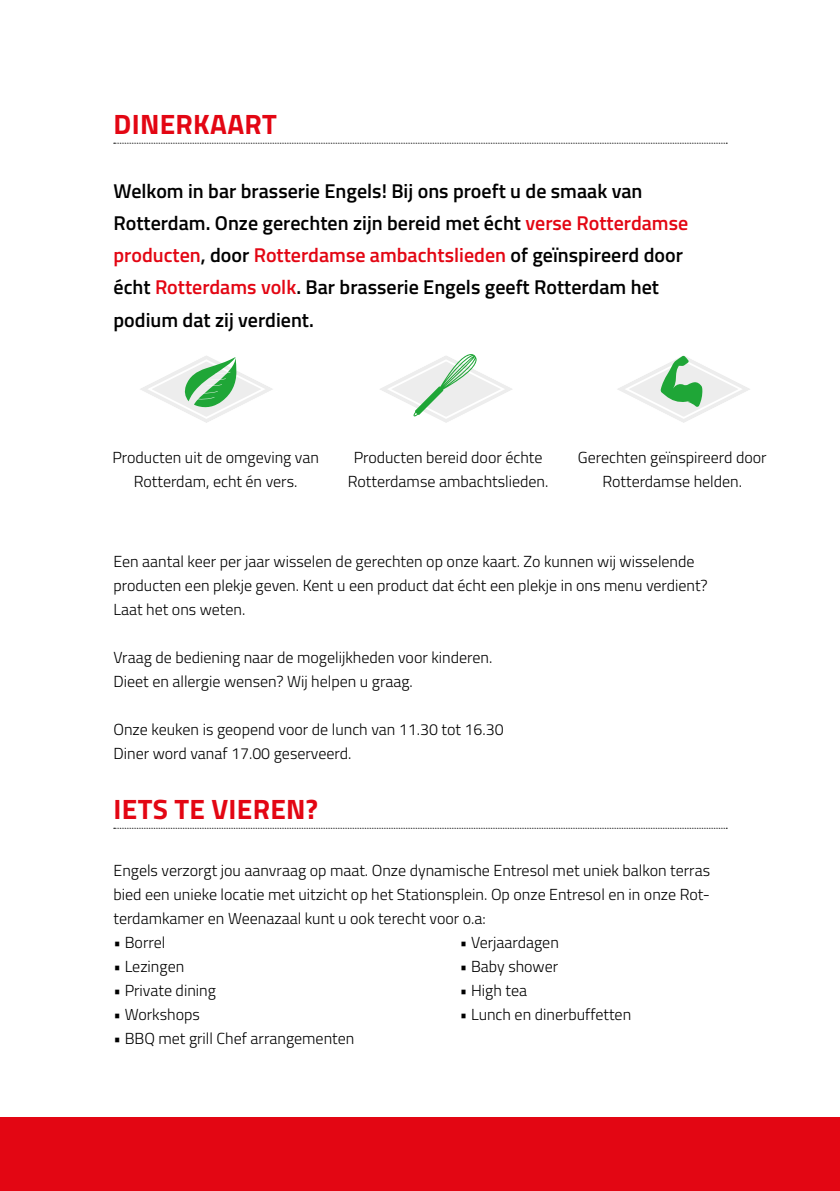
<style>
.page{position:relative;width:840px;height:1191px;background:#fff}
.page>*{position:absolute;margin:0;border:0;box-sizing:border-box;transform-origin:0 0}
.t1{font:700 28px "Titillium";letter-spacing:.01em;color:#e30613}
.t2{font:600 20px/32px "Titillium";color:#000}
.t3{font:300 16px/24px "Titillium";color:#000}
.s1{color:#e30613}
</style>
<div class="page">
<div style="left:0;top:1117px;width:839px;height:74px;background:#e30613"></div>
<svg style="left:114px;top:143px;width:612px;height:1px"></svg>
<svg style="left:114px;top:828px;width:612px;height:1px"></svg>
<svg style="left:140px;top:356px;width:133px;height:67px"></svg>
<svg style="left:380px;top:354px;width:132px;height:69px"></svg>
<svg style="left:617px;top:355px;width:133px;height:68px"></svg>
<h1 class="t1" style="left:114px;top:103px;width:165px">DINERKAART</h1>
<p class="t2" style="left:113px;top:174px;width:576px">Welkom in bar brasserie Engels! Bij ons proeft u de smaak van Rotterdam. Onze gerechten zijn bereid met écht <span class="s1">verse Rotterdamse producten</span>, door <span class="s1">Rotterdamse ambachtslieden</span> of geïnspireerd door écht <span class="s1">Rotterdams volk</span>. Bar brasserie Engels geeft Rotterdam het podium dat zij verdient.</p>
<p class="t3" style="left:112px;top:444px;width:208px;text-align:center">Producten uit de omgeving van<br>Rotterdam, echt én vers.</p>
<p class="t3" style="left:347px;top:444px;width:202px;text-align:center">Producten bereid door échte<br>Rotterdamse ambachtslieden.</p>
<p class="t3" style="left:577px;top:444px;width:190px;text-align:center">Gerechten geïnspireerd door<br>Rotterdamse helden.</p>
<p class="t3" style="left:113px;top:548px;width:595px">Een aantal keer per jaar wisselen de gerechten op onze kaart. Zo kunnen wij wisselende producten een plekje geven. Kent u een product dat écht een plekje in ons menu verdient?<br>Laat het ons weten.</p>
<p class="t3" style="left:113px;top:644px;width:380px">Vraag de bediening naar de mogelijkheden voor kinderen.<br>Dieet en allergie wensen? Wij helpen u graag.</p>
<p class="t3" style="left:113px;top:716px;width:391px">Onze keuken is geopend voor de lunch van 11.30 tot 16.30<br>Diner word vanaf 17.00 geserveerd.</p>
<h1 class="t1" style="left:114px;top:788px;width:206px">IETS TE VIEREN?</h1>
<p class="t3" style="left:113px;top:857px;width:597px;text-align:justify">Engels verzorgt jou aanvraag op maat. Onze dynamische Entresol met uniek balkon terras bied een unieke locatie met uitzicht op het Stationsplein. Op onze Entresol en in onze Rot&shy;terdamkamer en Weenazaal kunt u ook terecht voor o.a:</p>
<p class="t3" style="left:113px;top:929px;width:53px">• Borrel</p>
<p class="t3" style="left:459px;top:929px;width:100px">• Verjaardagen</p>
<p class="t3" style="left:113px;top:953px;width:72px">• Lezingen</p>
<p class="t3" style="left:459px;top:953px;width:100px">• Baby shower</p>
<p class="t3" style="left:113px;top:977px;width:104px">• Private dining</p>
<p class="t3" style="left:459px;top:977px;width:69px">• High tea</p>
<p class="t3" style="left:113px;top:1001px;width:88px">• Workshops</p>
<p class="t3" style="left:459px;top:1001px;width:173px">• Lunch en dinerbuffetten</p>
<p class="t3" style="left:113px;top:1025px;width:242px">• BBQ met grill Chef arrangementen</p>
</div>
